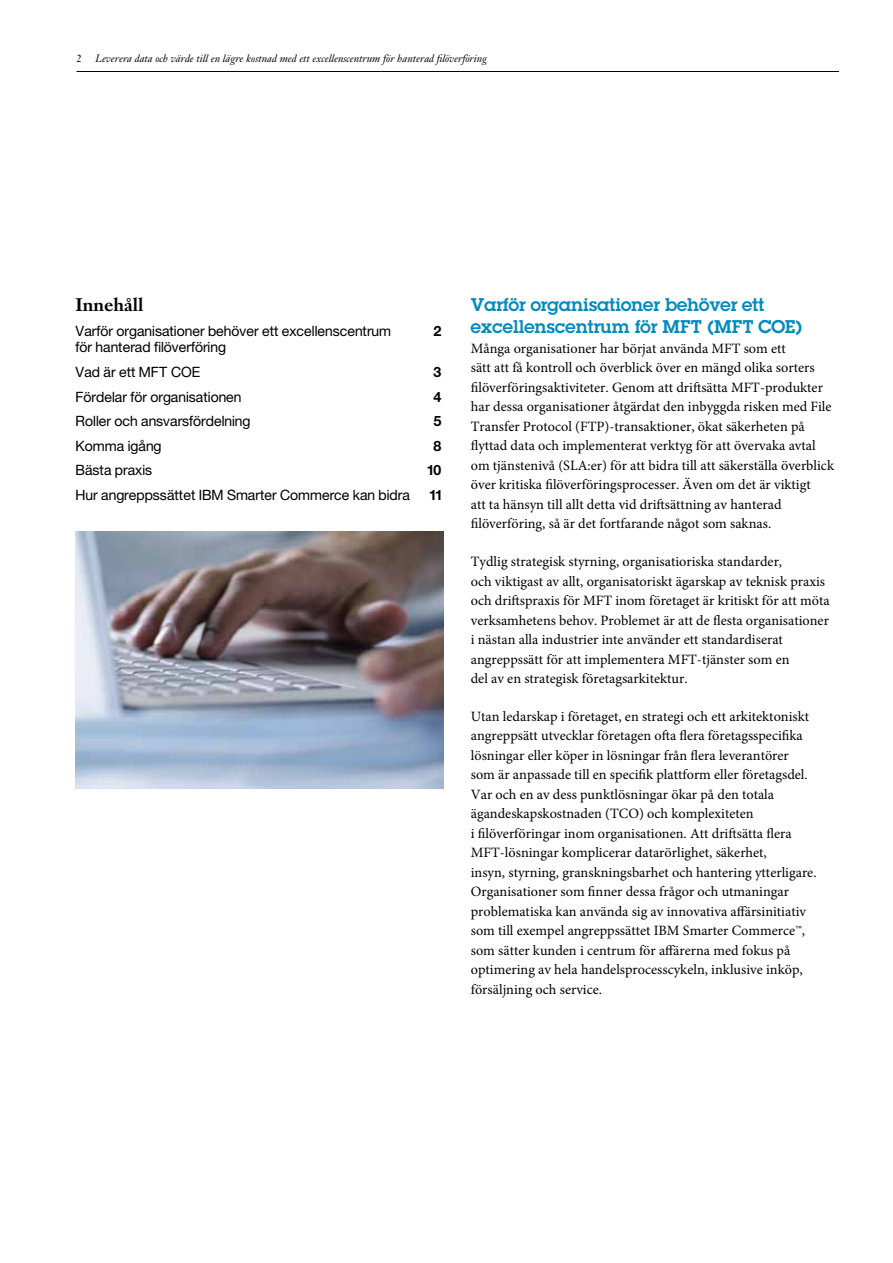
<style>
.page{position:relative;width:893px;height:1263px;background:#fff}
.page>*{position:absolute;margin:0;border:0;box-sizing:border-box;transform-origin:0 0}
.t1{font:600 18px/22.5px "Lubalinfor IBM";color:#008abf}
.t2{font:700 18px "Janson Text LT Pro";color:#000}
.t3{font:14.25px/19.5px "Minion Pro";color:#000}
.t4{font:14.25px/24.6px "Helv Neuefor IBM";color:#000}
.t5{font:700 14.25px "Helv Neuefor IBM";color:#000}
.t6{font:italic 10.5px "Janson Text LT Pro";color:#000}
.t7{font:10.5px "Janson Text LT Pro";color:#000}
</style>
<div class="page">
<hr style="left:77px;top:71px;width:762px;height:1px;background:#000">
<img style="left:76px;top:531px;width:368px;height:257px">
<p class="t7" style="left:77px;top:52px;width:7px">2</p>
<p class="t6" style="left:96px;top:52px;width:393px">Leverera data och värde till en lägre kostnad med ett excellenscentrum för hanterad filöverföring</p>
<p class="t2" style="left:76px;top:293px;width:70px">Innehåll</p>
<p class="t4" style="left:76px;top:318px;width:317px">Varför organisationer behöver ett excellenscentrum</p>
<p class="t5" style="left:434px;top:322px;width:10px">2</p>
<p class="t4" style="left:76px;top:335px;width:152px">för hanterad filöverföring<br>Vad är ett MFT COE</p>
<p class="t5" style="left:433px;top:363px;width:10px">3</p>
<p class="t4" style="left:76px;top:384px;width:167px">Fördelar för organisationen</p>
<p class="t5" style="left:434px;top:388px;width:10px">4</p>
<p class="t4" style="left:76px;top:408px;width:176px">Roller och ansvarsfördelning</p>
<p class="t5" style="left:433px;top:412px;width:10px">5</p>
<p class="t4" style="left:76px;top:433px;width:87px">Komma igång</p>
<p class="t5" style="left:433px;top:437px;width:10px">8</p>
<p class="t4" style="left:76px;top:458px;width:78px">Bästa praxis</p>
<p class="t5" style="left:427px;top:461px;width:16px">10</p>
<p class="t4" style="left:76px;top:482px;width:336px">Hur angreppssättet IBM Smarter Commerce kan bidra</p>
<p class="t5" style="left:429px;top:486px;width:14px">11</p>
<p class="t1" style="left:471px;top:293px;width:333px">Varför organisationer behöver ett excellenscentrum för MFT (MFT COE)</p>
<p class="t3" style="left:471px;top:338px;width:365px">Många organisationer har börjat använda MFT som ett<br>sätt att få kontroll och överblick över en mängd olika sorters filöverföringsaktiviteter. Genom att driftsätta MFT-produkter har dessa organisationer åtgärdat den inbyggda risken med File Transfer Protocol (FTP)-transaktioner, ökat säkerheten på flyttad data och implementerat verktyg för att övervaka avtal om tjänstenivå (SLA:er) för att bidra till att säkerställa överblick över kritiska filöverföringsprocesser. Även om det är viktigt<br>att ta hänsyn till allt detta vid driftsättning av hanterad filöverföring, så är det fortfarande något som saknas.</p>
<p class="t3" style="left:471px;top:552px;width:360px">Tydlig strategisk styrning, organisatioriska standarder,<br>och viktigast av allt, organisatoriskt ägarskap av teknisk praxis och driftspraxis för MFT inom företaget är kritiskt för att möta verksamhetens behov. Problemet är att de flesta organisationer i nästan alla industrier inte använder ett standardiserat angreppssätt för att implementera MFT-tjänster som en<br>del av en strategisk företagsarkitektur.</p>
<p class="t3" style="left:471px;top:707px;width:347px">Utan ledarskap i företaget, en strategi och ett arkitektoniskt angreppsätt utvecklar företagen ofta flera företagsspecifika lösningar eller köper in lösningar från flera leverantörer som är anpassade till en specifik plattform eller företagsdel.<br>Var och en av dess punktlösningar ökar på den totala ägandeskapskostnaden (TCO) och komplexiteten<br>i filöverföringar inom organisationen. Att driftsätta flera MFT-lösningar komplicerar datarörlighet, säkerhet,<br>insyn, styrning, granskningsbarhet och hantering ytterligare.<br>Organisationer som finner dessa frågor och utmaningar problematiska kan använda sig av innovativa affärsinitiativ som till exempel angreppssättet IBM Smarter Commerce™, som sätter kunden i centrum för affärerna med fokus på optimering av hela handelsprocesscykeln, inklusive inköp, försäljning och service.</p>
</div>
